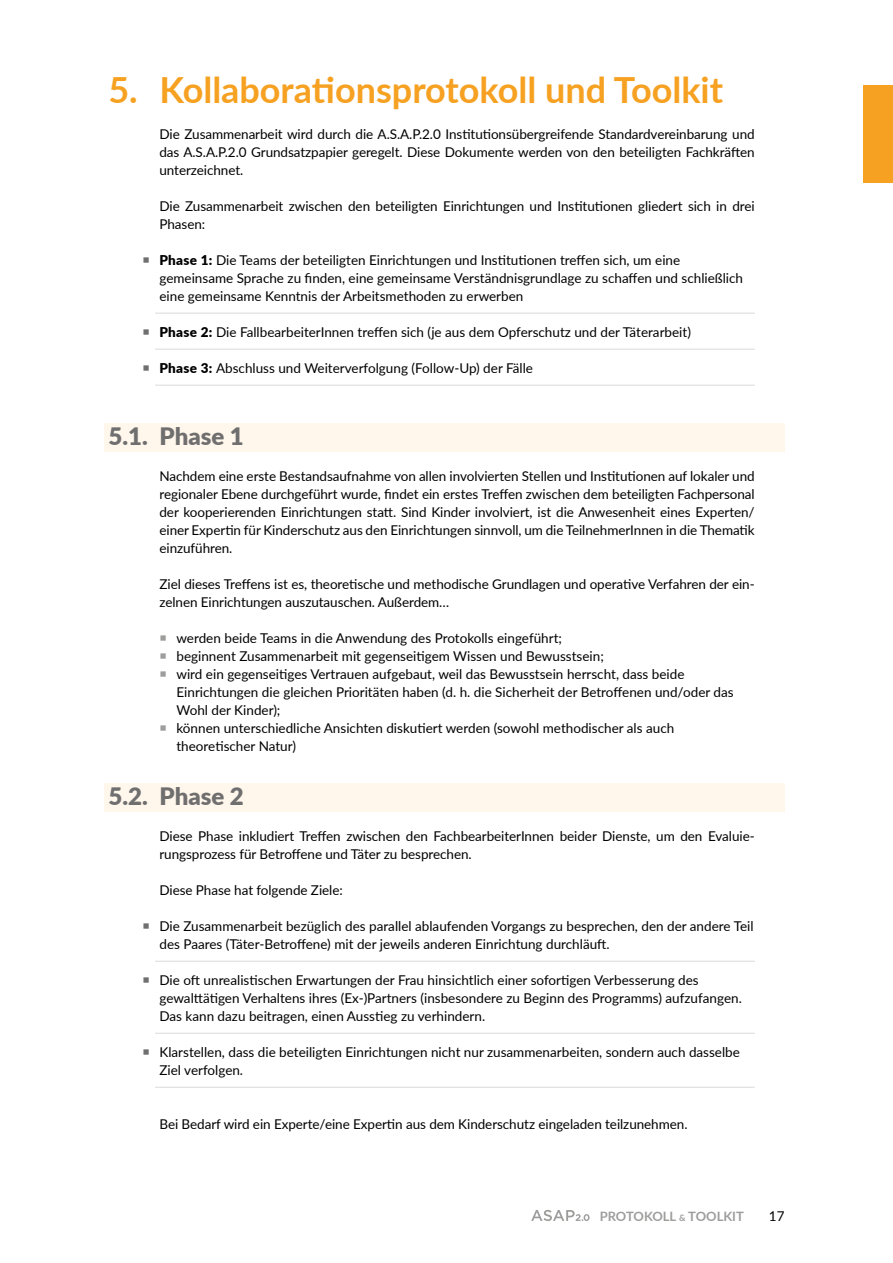
<style>
.page{position:relative;width:893px;height:1263px;background:#fff}
.page>*{position:absolute;margin:0;border:0;box-sizing:border-box;transform-origin:0 0}
.t1{font:700 36px "Lato";color:#f6a121}
.t2{font:900 24px "Lato";color:#706f6f}
.t3{font:13.5px/18px "Lato";color:#000}
.t4{font:700 12.9px "Lato";color:#9d9d9c}
.s1{font-weight:900}
.s2{font-size:9px}
</style>
<div class="page">
<svg style="left:531px;top:1210px;width:59px;height:11px"></svg>
<div style="left:863px;top:85px;width:30px;height:98px;background:#f6a121"></div>
<hr style="left:155px;top:313px;width:600px;height:1px;background:#dadada">
<hr style="left:155px;top:349px;width:600px;height:1px;background:#dadada">
<hr style="left:155px;top:385px;width:600px;height:1px;background:#dadada">
<div style="left:104px;top:424px;width:680px;height:28px;background:#fff6ec"></div>
<div style="left:104px;top:784px;width:680px;height:28px;background:#fff6ec"></div>
<hr style="left:155px;top:961px;width:600px;height:1px;background:#dadada">
<hr style="left:155px;top:1033px;width:600px;height:1px;background:#dadada">
<hr style="left:155px;top:1087px;width:600px;height:1px;background:#dadada">
<h1 class="t1" style="left:108px;top:63px;width:616px">5. Kollaborationsprotokoll und Toolkit</h1>
<p class="t3" style="left:159px;top:125px;width:597px;text-align:justify">Die Zusammenarbeit wird durch die A.S.A.P.2.0 Institutionsübergreifende Standardvereinbarung und das A.S.A.P.2.0 Grundsatzpapier geregelt. Diese Dokumente werden von den beteiligten Fachkräften unterzeichnet.</p>
<p class="t3" style="left:159px;top:197px;width:597px">Die Zusammenarbeit zwischen den beteiligten Einrichtungen und Institutionen gliedert sich in drei<br>Phasen:</p>
<p class="t3" style="left:159px;top:251px;width:585px"><span class="s1">Phase 1:</span> Die Teams der beteiligten Einrichtungen und Institutionen treffen sich, um eine gemeinsame Sprache zu finden, eine gemeinsame Verständnisgrundlage zu schaffen und schließlich eine gemeinsame Kenntnis der Arbeitsmethoden zu erwerben</p>
<p class="t3" style="left:159px;top:323px;width:533px"><span class="s1">Phase 2:</span> Die FallbearbeiterInnen treffen sich (je aus dem Opferschutz und der Täterarbeit)</p>
<p class="t3" style="left:159px;top:359px;width:375px"><span class="s1">Phase 3:</span> Abschluss und Weiterverfolgung (Follow-Up) der Fälle</p>
<h2 class="t2" style="left:108px;top:418px;width:137px">5.1. Phase 1</h2>
<p class="t3" style="left:159px;top:467px;width:597px;text-align:justify">Nachdem eine erste Bestandsaufnahme von allen involvierten Stellen und Institutionen auf lokaler und regionaler Ebene durchgeführt wurde, findet ein erstes Treffen zwischen dem beteiligten Fachpersonal der kooperierenden Einrichtungen statt. Sind Kinder involviert, ist die Anwesenheit eines Experten/ einer Expertin für Kinderschutz aus den Einrichtungen sinnvoll, um die TeilnehmerInnen in die Thematik einzuführen.</p>
<p class="t3" style="left:159px;top:575px;width:597px">Ziel dieses Treffens ist es, theoretische und methodische Grundlagen und operative Verfahren der ein&shy;zelnen Einrichtungen auszutauschen. Außerdem…</p>
<p class="t3" style="left:176px;top:629px;width:559px">werden beide Teams in die Anwendung des Protokolls eingeführt;<br>beginnent Zusammenarbeit mit gegenseitigem Wissen und Bewusstsein;<br>wird ein gegenseitiges Vertrauen aufgebaut, weil das Bewusstsein herrscht, dass beide Einrichtungen die gleichen Prioritäten haben (d. h. die Sicherheit der Betroffenen und/oder das Wohl der Kinder);<br>können unterschiedliche Ansichten diskutiert werden (sowohl methodischer als auch theoretischer Natur)</p>
<h2 class="t2" style="left:108px;top:778px;width:137px">5.2. Phase 2</h2>
<p class="t3" style="left:159px;top:827px;width:597px">Diese Phase inkludiert Treffen zwischen den FachbearbeiterInnen beider Dienste, um den Evaluie&shy;rungsprozess für Betroffene und Täter zu besprechen.</p>
<p class="t3" style="left:159px;top:881px;width:185px">Diese Phase hat folgende Ziele:</p>
<p class="t3" style="left:159px;top:917px;width:596px">Die Zusammenarbeit bezüglich des parallel ablaufenden Vorgangs zu besprechen, den der andere Teil des Paares (Täter-Betroffene) mit der jeweils anderen Einrichtung durchläuft.</p>
<p class="t3" style="left:159px;top:971px;width:584px">Die oft unrealistischen Erwartungen der Frau hinsichtlich einer sofortigen Verbesserung des gewalttätigen Verhaltens ihres (Ex-)Partners (insbesondere zu Beginn des Programms) aufzufangen.<br>Das kann dazu beitragen, einen Ausstieg zu verhindern.</p>
<p class="t3" style="left:159px;top:1043px;width:582px">Klarstellen, dass die beteiligten Einrichtungen nicht nur zusammenarbeiten, sondern auch dasselbe<br>Ziel verfolgen.</p>
<p class="t3" style="left:159px;top:1115px;width:530px">Bei Bedarf wird ein Experte/eine Expertin aus dem Kinderschutz eingeladen teilzunehmen.</p>
<p class="t4" style="left:600px;top:1206px;width:146px">PROTOKOLL <span class="s2">&amp;</span> TOOLKIT</p>
<p class="t3" style="left:769px;top:1206px;width:17px">17</p>
</div>
